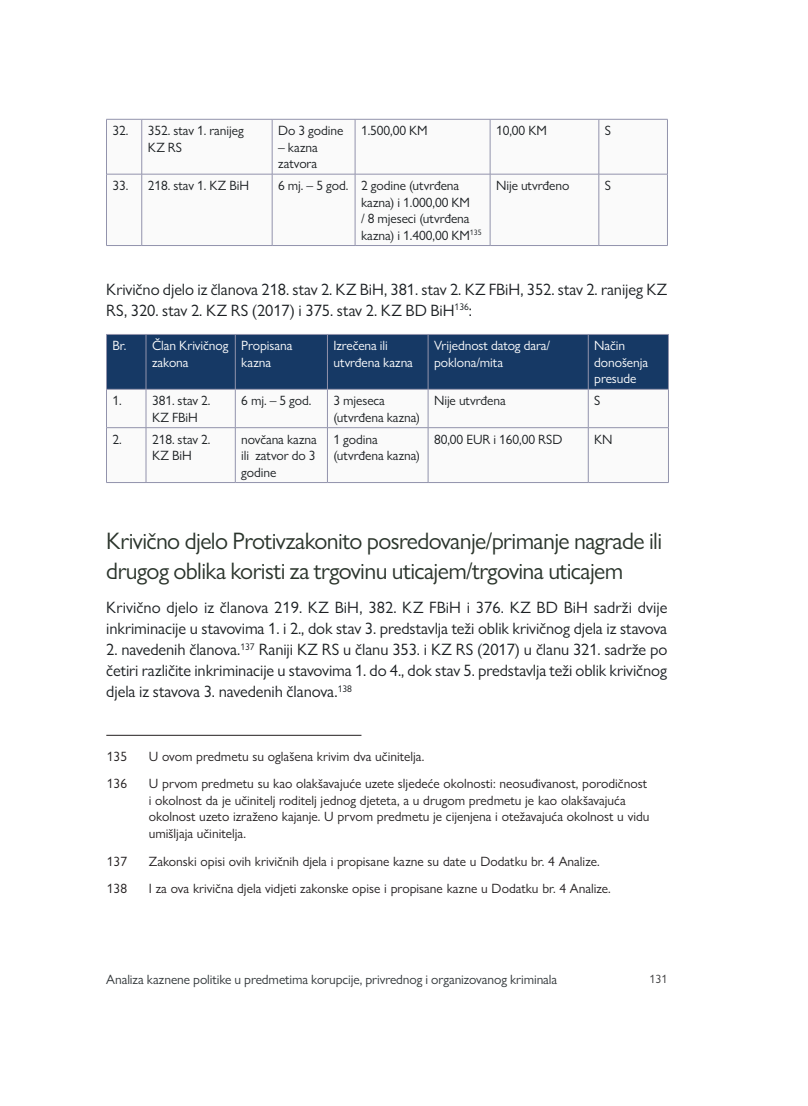
<style>
.page{position:relative;width:808px;height:1106px;background:#fff}
.page>*{position:absolute;margin:0;border:0;box-sizing:border-box;transform-origin:0 0}
.t1{font:24px/30px "Gill Sans Nova";letter-spacing:-.025em;color:#2a342b}
.t2{font:16.5px/21px "Gill Sans Nova";letter-spacing:-.005em;color:#1b1f22}
.t3{font:13.5px/16.5px "Gill Sans Nova";color:#231f20}
.t4{font:13.5px/16.5px "Gill Sans Nova";letter-spacing:-.005em;color:#1b1f22}
.t5{font:13.5px/16.5px "Gill Sans Nova";letter-spacing:-.005em;color:#fff}
.t6{font:13.5px "Gill Sans Nova";letter-spacing:-.005em;color:#313639}
.t7{font:12px "Gill Sans Nova";color:#3e3e3f}
</style>
<div class="page">
<svg style="left:107px;top:120px;width:560px;height:125px"></svg>
<hr style="left:106px;top:119px;width:36px;height:1px;background:#9293ac">
<hr style="left:106px;top:119px;width:1px;height:55px;background:#9293ac">
<hr style="left:142px;top:119px;width:130px;height:1px;background:#9293ac">
<hr style="left:141px;top:119px;width:1px;height:55px;background:#9293ac">
<hr style="left:272px;top:119px;width:83px;height:1px;background:#9293ac">
<hr style="left:272px;top:119px;width:1px;height:55px;background:#9293ac">
<hr style="left:355px;top:119px;width:135px;height:1px;background:#9293ac">
<hr style="left:355px;top:119px;width:1px;height:55px;background:#9293ac">
<hr style="left:490px;top:119px;width:109px;height:1px;background:#9293ac">
<hr style="left:490px;top:119px;width:1px;height:55px;background:#9293ac">
<hr style="left:599px;top:119px;width:69px;height:1px;background:#9293ac">
<hr style="left:598px;top:119px;width:1px;height:55px;background:#9293ac">
<hr style="left:667px;top:119px;width:1px;height:55px;background:#9293ac">
<hr style="left:106px;top:174px;width:36px;height:1px;background:#9293ac">
<hr style="left:106px;top:174px;width:1px;height:71px;background:#9293ac">
<hr style="left:142px;top:174px;width:130px;height:1px;background:#9293ac">
<hr style="left:141px;top:174px;width:1px;height:71px;background:#9293ac">
<hr style="left:272px;top:174px;width:83px;height:1px;background:#9293ac">
<hr style="left:272px;top:174px;width:1px;height:71px;background:#9293ac">
<hr style="left:355px;top:174px;width:135px;height:1px;background:#9293ac">
<hr style="left:355px;top:174px;width:1px;height:71px;background:#9293ac">
<hr style="left:490px;top:174px;width:109px;height:1px;background:#9293ac">
<hr style="left:490px;top:174px;width:1px;height:71px;background:#9293ac">
<hr style="left:599px;top:174px;width:69px;height:1px;background:#9293ac">
<hr style="left:598px;top:174px;width:1px;height:71px;background:#9293ac">
<hr style="left:667px;top:174px;width:1px;height:71px;background:#9293ac">
<hr style="left:106px;top:245px;width:36px;height:1px;background:#9293ac">
<hr style="left:142px;top:245px;width:130px;height:1px;background:#9293ac">
<hr style="left:272px;top:245px;width:83px;height:1px;background:#9293ac">
<hr style="left:355px;top:245px;width:135px;height:1px;background:#9293ac">
<hr style="left:490px;top:245px;width:109px;height:1px;background:#9293ac">
<hr style="left:599px;top:245px;width:69px;height:1px;background:#9293ac">
<div style="left:107px;top:335px;width:561px;height:54px;background:#163965"></div>
<svg style="left:107px;top:390px;width:561px;height:92px"></svg>
<hr style="left:106px;top:334px;width:40px;height:1px;background:#9293ac">
<hr style="left:106px;top:334px;width:1px;height:55px;background:#9293ac">
<hr style="left:146px;top:334px;width:89px;height:1px;background:#9293ac">
<hr style="left:146px;top:334px;width:1px;height:55px;background:#9293ac">
<hr style="left:235px;top:334px;width:92px;height:1px;background:#9293ac">
<hr style="left:235px;top:334px;width:1px;height:55px;background:#9293ac">
<hr style="left:327px;top:334px;width:101px;height:1px;background:#9293ac">
<hr style="left:327px;top:334px;width:1px;height:55px;background:#9293ac">
<hr style="left:428px;top:334px;width:160px;height:1px;background:#9293ac">
<hr style="left:428px;top:334px;width:1px;height:55px;background:#9293ac">
<hr style="left:588px;top:334px;width:81px;height:1px;background:#9293ac">
<hr style="left:588px;top:334px;width:1px;height:55px;background:#9293ac">
<hr style="left:668px;top:334px;width:1px;height:55px;background:#9293ac">
<hr style="left:106px;top:389px;width:40px;height:1px;background:#9293ac">
<hr style="left:106px;top:389px;width:1px;height:38px;background:#9293ac">
<hr style="left:146px;top:389px;width:89px;height:1px;background:#9293ac">
<hr style="left:146px;top:389px;width:1px;height:38px;background:#9293ac">
<hr style="left:235px;top:389px;width:92px;height:1px;background:#9293ac">
<hr style="left:235px;top:389px;width:1px;height:38px;background:#9293ac">
<hr style="left:327px;top:389px;width:101px;height:1px;background:#9293ac">
<hr style="left:327px;top:389px;width:1px;height:38px;background:#9293ac">
<hr style="left:428px;top:389px;width:160px;height:1px;background:#9293ac">
<hr style="left:428px;top:389px;width:1px;height:38px;background:#9293ac">
<hr style="left:588px;top:389px;width:81px;height:1px;background:#9293ac">
<hr style="left:588px;top:389px;width:1px;height:38px;background:#9293ac">
<hr style="left:668px;top:389px;width:1px;height:38px;background:#9293ac">
<hr style="left:106px;top:427px;width:40px;height:1px;background:#9293ac">
<hr style="left:106px;top:428px;width:1px;height:54px;background:#9293ac">
<hr style="left:146px;top:427px;width:89px;height:1px;background:#9293ac">
<hr style="left:146px;top:428px;width:1px;height:54px;background:#9293ac">
<hr style="left:235px;top:427px;width:92px;height:1px;background:#9293ac">
<hr style="left:235px;top:428px;width:1px;height:54px;background:#9293ac">
<hr style="left:327px;top:427px;width:101px;height:1px;background:#9293ac">
<hr style="left:327px;top:428px;width:1px;height:54px;background:#9293ac">
<hr style="left:428px;top:427px;width:160px;height:1px;background:#9293ac">
<hr style="left:428px;top:428px;width:1px;height:54px;background:#9293ac">
<hr style="left:588px;top:427px;width:81px;height:1px;background:#9293ac">
<hr style="left:588px;top:428px;width:1px;height:54px;background:#9293ac">
<hr style="left:668px;top:428px;width:1px;height:54px;background:#9293ac">
<hr style="left:106px;top:482px;width:40px;height:1px;background:#9293ac">
<hr style="left:146px;top:482px;width:89px;height:1px;background:#9293ac">
<hr style="left:235px;top:482px;width:92px;height:1px;background:#9293ac">
<hr style="left:327px;top:482px;width:101px;height:1px;background:#9293ac">
<hr style="left:428px;top:482px;width:160px;height:1px;background:#9293ac">
<hr style="left:588px;top:482px;width:81px;height:1px;background:#9293ac">
<hr style="left:106px;top:735px;width:255px;height:1px;background:#231f20">
<p class="t4" style="left:148px;top:122px;width:97px;text-indent:-35px">32. 352. stav 1. ranijeg<br>KZ RS</p>
<p class="t4" style="left:278px;top:122px;width:67px">Do 3 godine</p>
<p class="t4" style="left:278px;top:139px;width:41px">– kazna zatvora</p>
<p class="t4" style="left:361px;top:122px;width:68px">1.500,00 KM</p>
<p class="t4" style="left:496px;top:122px;width:52px">10,00 KM</p>
<p class="t4" style="left:605px;top:122px;width:8px">S</p>
<p class="t4" style="left:112px;top:177px;width:138px">33. 218. stav 1. KZ BiH</p>
<p class="t4" style="left:361px;top:177px;width:122px;text-indent:-83px">6 mj. – 5 god. 2 godine (utvrđena kazna) i 1.000,00 KM<br>/ 8 mjeseci (utvrđena kazna) i 1.400,00 KM<sup>135</sup></p>
<p class="t4" style="left:496px;top:177px;width:75px">Nije utvrđeno</p>
<p class="t4" style="left:605px;top:177px;width:8px">S</p>
<p class="t2" style="left:106px;top:278px;width:562px">Krivično djelo iz članova 218. stav 2. KZ BiH, 381. stav 2. KZ FBiH, 352. stav 2. ranijeg KZ<br>RS, 320. stav 2. KZ RS (2017) i 375. stav 2. KZ BD BiH<sup>136</sup>:</p>
<p class="t5" style="left:112px;top:337px;width:117px;text-align:center">Br. Član Krivičnog zakona</p>
<p class="t5" style="left:241px;top:337px;width:53px">Propisana kazna</p>
<p class="t5" style="left:333px;top:337px;width:81px">Izrečena ili utvrđena kazna</p>
<p class="t5" style="left:434px;top:337px;width:118px">Vrijednost datog dara/ poklona/mita</p>
<p class="t5" style="left:594px;top:337px;width:55px">Način donošenja presude</p>
<p class="t4" style="left:152px;top:392px;width:60px;text-indent:-40px">1. 381. stav 2.<br>KZ FBiH</p>
<p class="t4" style="left:241px;top:392px;width:72px">6 mj. – 5 god.</p>
<p class="t4" style="left:333px;top:392px;width:88px">3 mjeseca (utvrđena kazna)</p>
<p class="t4" style="left:434px;top:392px;width:73px">Nije utvrđena</p>
<p class="t4" style="left:594px;top:392px;width:8px">S</p>
<p class="t4" style="left:152px;top:430px;width:60px;text-indent:-40px">2. 218. stav 2.<br>KZ BiH</p>
<p class="t4" style="left:241px;top:430px;width:77px;text-align:justify">novčana kazna ili zatvor do 3 godine</p>
<p class="t4" style="left:333px;top:430px;width:88px">1 godina (utvrđena kazna)</p>
<p class="t4" style="left:434px;top:430px;width:130px">80,00 EUR i 160,00 RSD</p>
<p class="t4" style="left:594px;top:430px;width:20px">KN</p>
<h1 class="t1" style="left:106px;top:526px;width:557px">Krivično djelo Protivzakonito posredovanje/primanje nagrade ili drugog oblika koristi za trgovinu uticajem/trgovina uticajem</h1>
<p class="t2" style="left:106px;top:597px;width:563px">Krivično djelo iz članova 219. KZ BiH, 382. KZ FBiH i 376. KZ BD BiH sadrži dvije inkriminacije u stavovima 1. i 2., dok stav 3. predstavlja teži oblik krivičnog djela iz stavova</p>
<p class="t2" style="left:106px;top:639px;width:563px;text-align:justify">2. navedenih članova.<sup>137</sup> Raniji KZ RS u članu 353. i KZ RS (2017) u članu 321. sadrže po četiri različite inkriminacije u stavovima 1. do 4., dok stav 5. predstavlja teži oblik krivičnog djela iz stavova 3. navedenih članova.<sup>138</sup></p>
<p class="t3" style="left:107px;top:748px;width:22px">135</p>
<p class="t3" style="left:149px;top:748px;width:277px">U ovom predmetu su oglašena krivim dva učinitelja.</p>
<p class="t3" style="left:107px;top:775px;width:22px">136</p>
<p class="t3" style="left:149px;top:775px;width:502px">U prvom predmetu su kao olakšavajuće uzete sljedeće okolnosti: neosuđivanost, porodičnost i okolnost da je učinitelj roditelj jednog djeteta, a u drugom predmetu je kao olakšavajuća okolnost uzeto izraženo kajanje. U prvom predmetu je cijenjena i otežavajuća okolnost u vidu umišljaja učinitelja.</p>
<p class="t3" style="left:107px;top:852px;width:22px">137</p>
<p class="t3" style="left:149px;top:852px;width:452px">Zakonski opisi ovih krivičnih djela i propisane kazne su date u Dodatku br. 4 Analize.</p>
<p class="t3" style="left:107px;top:880px;width:22px">138</p>
<p class="t3" style="left:149px;top:880px;width:463px">I za ova krivična djela vidjeti zakonske opise i propisane kazne u Dodatku br. 4 Analize.</p>
<p class="t6" style="left:106px;top:971px;width:452px">Analiza kaznene politike u predmetima korupcije, privrednog i organizovanog kriminala</p>
<p class="t7" style="left:650px;top:971px;width:19px">131</p>
</div>
